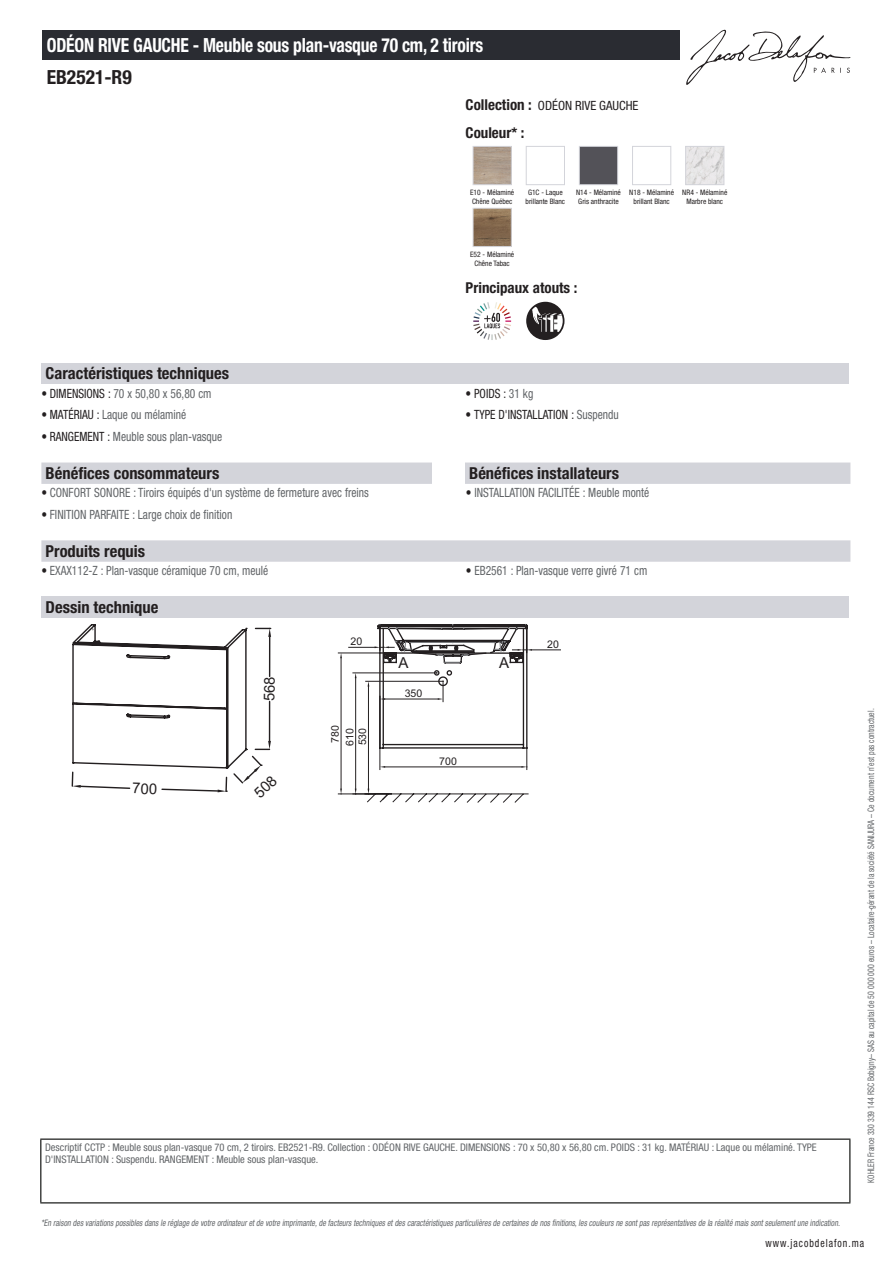
<style>
.page{position:relative;width:893px;height:1263px;background:#fff}
.page>*{position:absolute;margin:0;border:0;box-sizing:border-box;transform-origin:0 0}
.t1{font:700 condensed 19.5px "Helvetica Neue LT Std";letter-spacing:-.01em;color:#fff;scale:.9 1}
.t2{font:700 condensed 19.5px "Helvetica Neue LT Std";color:#231f20}
.t3{font:700 condensed 16.5px "Helvetica Neue LT Std";color:#231f20}
.t4{font:700 condensed 15px "Helvetica Neue LT Std";color:#231f20}
.t5{font:15px "Arial";color:#231f20}
.t6{font:14.85px "Arial";color:#231f20}
.t7{font:condensed 12.75px "Helvetica Neue LT Std";color:#626568;scale:.9 1}
.t8{font:condensed 12.75px "Helvetica Neue LT Std";color:#231f20;scale:.9 1}
.t9{font:condensed 12.75px "Helvetica Neue LT Std";color:#231f20}
.t10{font:condensed 11.25px "Helvetica Neue LT Std";letter-spacing:.1em;color:#231f20;scale:.87 1}
.t11{font:condensed 10.5px/12px "Helvetica Neue LT Std";color:#626568}
.t12{font:10.5px "Arial";color:#231f20}
.t13{font:italic condensed 9px "Helvetica Neue LT Std";color:#626568;scale:.87 1}
.t14{font:condensed 9px "Helvetica Neue LT Std";color:#626568;scale:.87 1}
.t15{font:condensed 7.5px/9px "Helvetica Neue LT Std";color:#231f20;text-align:center}
.s1{font-weight:700;font-size:15px}
.s2{color:#231f20}
.s3{color:#626568}
</style>
<div class="page">
<svg style="left:686px;top:30px;width:164px;height:55px"></svg>
<img style="left:475px;top:148px;width:35px;height:35px">
<div style="left:473px;top:146px;width:39px;height:39px;border:1px solid #d3d4da"></div>
<div style="left:526px;top:146px;width:39px;height:39px;border:1px solid #d3d4da"></div>
<img style="left:581px;top:148px;width:35px;height:35px">
<div style="left:579px;top:146px;width:39px;height:39px;border:1px solid #d3d4da"></div>
<div style="left:632px;top:146px;width:39px;height:39px;border:1px solid #d3d4da"></div>
<img style="left:687px;top:148px;width:35px;height:35px">
<div style="left:685px;top:146px;width:39px;height:39px;border:1px solid #d3d4da"></div>
<img style="left:475px;top:210px;width:35px;height:35px">
<div style="left:473px;top:208px;width:39px;height:39px;border:1px solid #d3d4da"></div>
<svg style="left:473px;top:302px;width:38px;height:38px"></svg>
<svg style="left:526px;top:302px;width:38px;height:38px"></svg>
<div style="left:41px;top:363px;width:808px;height:21px;background:#d3d4da"></div>
<div style="left:41px;top:462px;width:809px;height:22px;background:#d3d4da"></div>
<div style="left:432px;top:462px;width:33px;height:22px;background:#fff"></div>
<svg style="left:41px;top:540px;width:809px;height:22px;background:#d4d5db"></svg>
<div style="left:41px;top:596px;width:808px;height:22px;background:#d3d4da"></div>
<hr style="left:368px;top:686px;width:1px;height:103px;background:#231f20">
<hr style="left:355px;top:678px;width:1px;height:111px;background:#231f20">
<hr style="left:338px;top:653px;width:42px;height:1px;background:#231f20">
<hr style="left:338px;top:793px;width:37px;height:1px;background:#231f20">
<hr style="left:341px;top:658px;width:1px;height:131px;background:#231f20">
<svg style="left:353px;top:789px;width:176px;height:14px"></svg>
<svg style="left:349px;top:624px;width:212px;height:145px"></svg>
<div style="left:43px;top:30px;width:637px;height:30px;background:#2a2c32"></div>
<hr style="left:40px;top:1138px;width:810px;height:2px;background:#040503">
<hr style="left:40px;top:1140px;width:1px;height:62px;background:#040503">
<hr style="left:849px;top:1140px;width:1px;height:62px;background:#040503">
<hr style="left:40px;top:1202px;width:810px;height:1px;background:#040503">
<svg style="left:72px;top:624px;width:200px;height:169px"></svg>
<h1 class="t1" style="left:47px;top:33px;width:486px">ODÉON RIVE GAUCHE - Meuble sous plan-vasque 70 cm, 2 tiroirs</h1>
<h1 class="t2" style="left:47px;top:65px;width:87px">EB2521-R9</h1>
<p class="t9" style="left:466px;top:98px;width:174px"><span class="s1">Collection :</span> ODÉON RIVE GAUCHE</p>
<p class="t4" style="left:466px;top:123px;width:60px">Couleur* :</p>
<p class="t15" style="left:470px;top:187px;width:46px;text-align:left">E10 - Mélaminé<br>Chêne Québec</p>
<p class="t15" style="left:526px;top:187px;width:41px">G1C - Laque brillante Blanc</p>
<p class="t15" style="left:576px;top:187px;width:46px;text-align:left">N14 - Mélaminé<br>Gris anthracite</p>
<p class="t15" style="left:629px;top:187px;width:46px">N18 - Mélaminé brillant Blanc</p>
<p class="t15" style="left:682px;top:187px;width:47px">NR4 - Mélaminé<br>Marbre blanc</p>
<p class="t15" style="left:470px;top:249px;width:46px">E52 - Mélaminé<br>Chêne Tabac</p>
<p class="t4" style="left:466px;top:279px;width:113px">Principaux atouts :</p>
<p class="t3" style="left:46px;top:364px;width:185px">Caractéristiques techniques</p>
<p class="t7" style="left:41px;top:386px;width:191px"><span class="s2">• DIMENSIONS :</span> 70 x 50,80 x 56,80 cm</p>
<p class="t8" style="left:466px;top:386px;width:77px">• POIDS : <span class="s3">31 kg</span></p>
<p class="t7" style="left:41px;top:407px;width:163px"><span class="s2">• MATÉRIAU :</span> Laque ou mélaminé</p>
<p class="t8" style="left:466px;top:407px;width:172px">• TYPE D'INSTALLATION : <span class="s3">Suspendu</span></p>
<p class="t7" style="left:41px;top:429px;width:202px"><span class="s2">• RANGEMENT :</span> Meuble sous plan-vasque</p>
<p class="t3" style="left:46px;top:463px;width:175px">Bénéfices consommateurs</p>
<p class="t3" style="left:469px;top:463px;width:151px">Bénéfices installateurs</p>
<p class="t7" style="left:41px;top:485px;width:365px"><span class="s2">•</span> CONFORT SONORE : Tiroirs équipés d'un système de fermeture avec freins</p>
<p class="t7" style="left:466px;top:485px;width:205px"><span class="s2">•</span> INSTALLATION FACILITÉE : Meuble monté</p>
<p class="t7" style="left:41px;top:507px;width:214px"><span class="s2">•</span> FINITION PARFAITE : Large choix de finition</p>
<p class="t3" style="left:46px;top:541px;width:101px">Produits requis</p>
<p class="t7" style="left:41px;top:563px;width:254px"><span class="s2">•</span> EXAX112-Z : Plan-vasque céramique 70 cm, meulé</p>
<p class="t7" style="left:466px;top:563px;width:203px"><span class="s2">•</span> EB2561 : Plan-vasque verre givré 71 cm</p>
<p class="t3" style="left:46px;top:597px;width:114px">Dessin technique</p>
<p class="t6" style="left:259px;top:701px;width:26px;rotate:-90deg">568</p>
<p class="t12" style="left:351px;top:634px;width:13px">20</p>
<p class="t12" style="left:547px;top:637px;width:13px">20</p>
<p class="t12" style="left:328px;top:743px;width:19px;rotate:-90deg">780</p>
<p class="t12" style="left:355px;top:745px;width:19px;rotate:-90deg">530</p>
<p class="t12" style="left:342px;top:746px;width:19px;rotate:-90deg">610</p>
<p class="t5" style="left:399px;top:652px;width:12px">A</p>
<p class="t5" style="left:499px;top:652px;width:12px">A</p>
<p class="t12" style="left:405px;top:686px;width:19px">350</p>
<p class="t12" style="left:439px;top:754px;width:19px">700</p>
<p class="t11" style="left:45px;top:1141px;width:773px">Descriptif CCTP : Meuble sous plan-vasque 70 cm, 2 tiroirs. EB2521-R9. Collection : ODÉON RIVE GAUCHE. DIMENSIONS : 70 x 50,80 x 56,80 cm. POIDS : 31 kg. MATÉRIAU : Laque ou mélaminé. TYPE<br>D'INSTALLATION : Suspendu. RANGEMENT : Meuble sous plan-vasque.</p>
<p class="t14" style="left:866px;top:1183px;width:547px;rotate:-90deg">KOHLER France 330 339 144 RSC Bobigny– SAS au capital de 50 000 000 euros – Locataire-gérant de la société SANIJURA – Ce document n’est pas contractuel.</p>
<p class="t13" style="left:41px;top:1217px;width:922px">*En raison desvariationspossiblesdansle réglage de votre ordinateuretde votre imprimante,de facteurstechniquesetdescaractéristiquesparticulièresde certainesde nosfinitions,lescouleursne sontpasreprésentativesde la réalité maissontseulementune indication.</p>
<p class="t10" style="left:766px;top:1237px;width:115px">www.jacobdelafon.ma</p>
</div>
